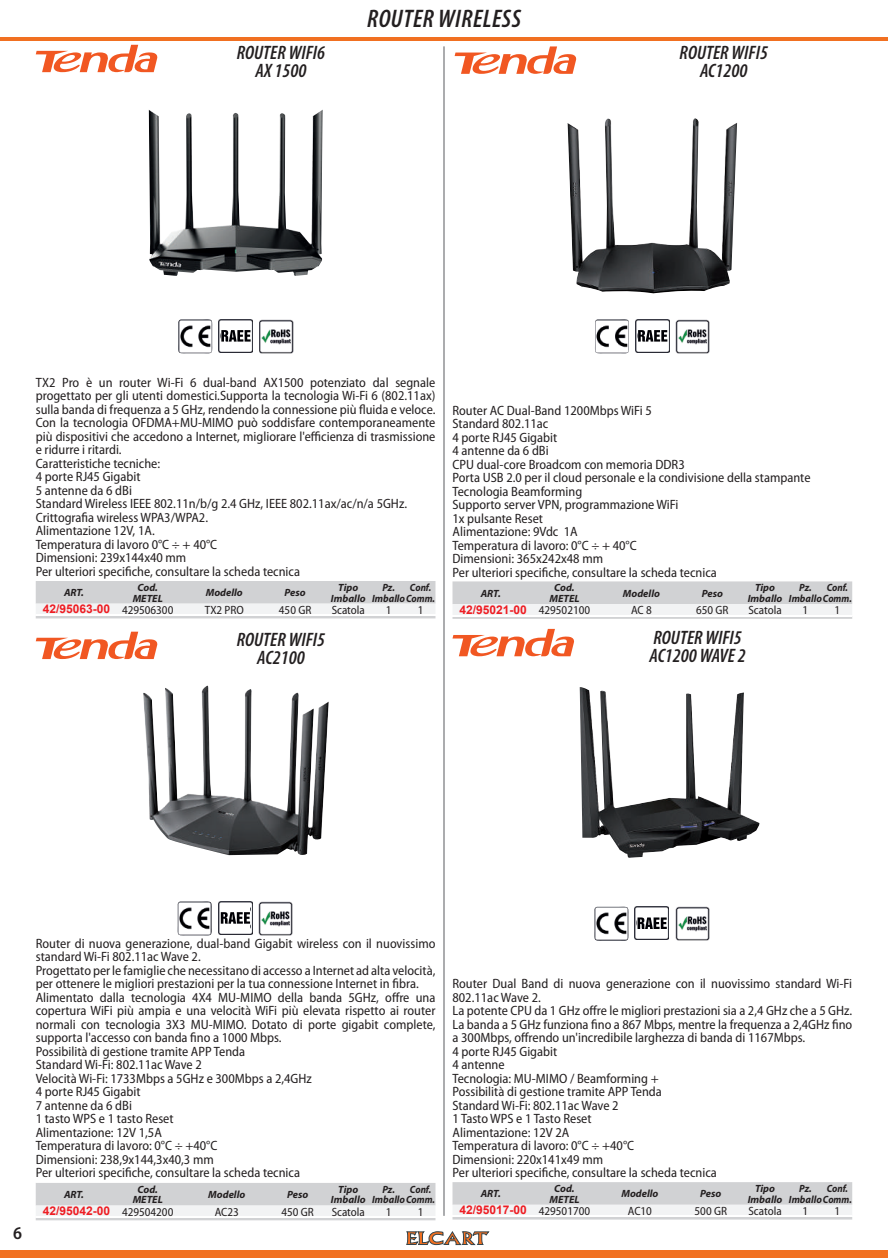
<style>
.page{position:relative;width:888px;height:1258px;background:#fff}
.page>*{position:absolute;margin:0;border:0;box-sizing:border-box;transform-origin:0 0}
.t1{font:italic 600 condensed 25.5px "Myriad Pro";letter-spacing:.02em;color:#231f20}
.t2{font:italic 600 condensed 19.5px/18px "Myriad Pro";color:#231f20;text-align:center}
.t3{font:600 semi-condensed 18px "Myriad Pro";color:#231f20}
.t4{font:semi-condensed 13.5px/13.5px "Myriad Pro";color:#231f20}
.t5{font:700 12px "Arial";color:#ee1d23}
.t6{font:semi-condensed 12px "Myriad Pro";color:#231f20}
.t7{font:italic 700 10.5px/10.5px "Myriad Pro";color:#231f20;text-align:center}
.t8{font:italic 700 10.5px/10.5px "Myriad Pro";color:#231f20;scale:.95 1}
.t9{font:italic 700 10.5px "Myriad Pro";color:#231f20;scale:.9 1}
.s1{font-family:"Myriad Pro";font-weight:400;font-stretch:semi-condensed;color:#231f20}
</style>
<div class="page">
<hr style="left:443px;top:46px;width:2px;height:1170px;background:#6c6d70">
<hr style="left:0;top:37px;width:888px;height:3px;background:#f17021">
<div style="left:0;top:1250px;width:888px;height:8px;background:#f17021"></div>
<svg style="left:406px;top:1231px;width:84px;height:14px"></svg>
<svg style="left:36px;top:581px;width:399px;height:37px"></svg>
<hr style="left:36px;top:615px;width:399px;height:1px;background:#fff">
<svg style="left:36px;top:1183px;width:399px;height:37px"></svg>
<hr style="left:36px;top:1216px;width:399px;height:2px;background:#fff">
<svg style="left:452px;top:581px;width:400px;height:38px"></svg>
<hr style="left:452px;top:615px;width:400px;height:1px;background:#fff">
<svg style="left:452px;top:1182px;width:400px;height:37px"></svg>
<hr style="left:452px;top:1216px;width:400px;height:1px;background:#fff">
<svg style="left:36px;top:45px;width:121px;height:27px"></svg>
<img style="left:149px;top:110px;width:174px;height:166px">
<img style="left:259px;top:319px;width:34px;height:34px">
<img style="left:219px;top:319px;width:34px;height:33px">
<div style="left:221px;top:322px;width:30px;height:28px;background:#fff"></div>
<img style="left:221px;top:330px;width:30px;height:12px">
<img style="left:178px;top:319px;width:34px;height:35px">
<svg style="left:36px;top:632px;width:121px;height:27px"></svg>
<img style="left:143px;top:685px;width:186px;height:170px">
<img style="left:258px;top:901px;width:34px;height:34px">
<img style="left:218px;top:901px;width:34px;height:33px">
<div style="left:220px;top:904px;width:30px;height:28px;background:#fff"></div>
<img style="left:221px;top:912px;width:29px;height:12px">
<img style="left:177px;top:901px;width:35px;height:35px">
<svg style="left:455px;top:46px;width:121px;height:28px"></svg>
<img style="left:568px;top:118px;width:169px;height:175px">
<img style="left:676px;top:319px;width:34px;height:34px">
<img style="left:635px;top:319px;width:34px;height:33px">
<div style="left:637px;top:322px;width:30px;height:28px;background:#fff"></div>
<img style="left:638px;top:330px;width:29px;height:12px">
<img style="left:595px;top:319px;width:34px;height:35px">
<svg style="left:452px;top:629px;width:122px;height:27px"></svg>
<img style="left:580px;top:687px;width:179px;height:171px">
<img style="left:675px;top:907px;width:34px;height:34px">
<img style="left:635px;top:907px;width:34px;height:32px">
<div style="left:637px;top:909px;width:30px;height:28px;background:#fff"></div>
<img style="left:637px;top:917px;width:30px;height:12px">
<img style="left:594px;top:907px;width:35px;height:34px">
<h2 class="t2" style="left:237px;top:44px;width:90px">ROUTER WIFI6<br>AX 1500</h2>
<h1 class="t1" style="left:367px;top:3px;width:155px">ROUTER WIRELESS</h1>
<h2 class="t2" style="left:679px;top:43px;width:90px">ROUTER WIFI5<br>AC1200</h2>
<p class="t4" style="left:36px;top:376px;width:401px">TX2 Pro è un router Wi-Fi 6 dual-band AX1500 potenziato dal segnale progettato per gli utenti domestici.Supporta la tecnologia Wi-Fi 6 (802.11ax) sulla banda di frequenza a 5 GHz, rendendo la connessione più fluida e veloce.<br>Con la tecnologia OFDMA+MU-MIMO può soddisfare contemporaneamente più dispositivi che accedono a Internet, migliorare l'efficienza di trasmissione e ridurre i ritardi.<br>Caratteristiche tecniche:<br>4 porte RJ45 Gigabit<br>5 antenne da 6 dBi<br>Standard Wireless IEEE 802.11n/b/g 2.4 GHz, IEEE 802.11ax/ac/n/a 5GHz.<br>Crittografia wireless WPA3/WPA2.<br>Alimentazione 12V, 1A.<br>Temperatura di lavoro 0°C ÷ + 40°C<br>Dimensioni: 239x144x40 mm<br>Per ulteriori specifiche, consultare la scheda tecnica</p>
<p class="t4" style="left:452px;top:404px;width:360px">Router AC Dual-Band 1200Mbps WiFi 5<br>Standard 802.11ac<br>4 porte RJ45 Gigabit<br>4 antenne da 6 dBi<br>CPU dual-core Broadcom con memoria DDR3<br>Porta USB 2.0 per il cloud personale e la condivisione della stampante<br>Tecnologia Beamforming<br>Supporto server VPN, programmazione WiFi<br>1x pulsante Reset<br>Alimentazione: 9Vdc 1A<br>Temperatura di lavoro: 0°C ÷ + 40°C<br>Dimensioni: 365x242x48 mm<br>Per ulteriori specifiche, consultare la scheda tecnica</p>
<p class="t9" style="left:410px;top:581px;width:25px">Conf.</p>
<p class="t7" style="left:64px;top:587px;width:22px">ART.</p>
<p class="t7" style="left:133px;top:582px;width:32px">Cod.<br>METEL</p>
<p class="t7" style="left:206px;top:587px;width:39px">Modello</p>
<p class="t7" style="left:284px;top:587px;width:23px">Peso</p>
<p class="t7" style="left:331px;top:582px;width:36px">Tipo<br>Imballo</p>
<p class="t8" style="left:372px;top:582px;width:68px;text-indent:10px">Pz.<br>ImballoComm.</p>
<p class="t9" style="left:827px;top:581px;width:25px">Conf.</p>
<p class="t7" style="left:481px;top:587px;width:22px">ART.</p>
<p class="t7" style="left:549px;top:582px;width:32px">Cod.<br>METEL</p>
<p class="t7" style="left:623px;top:587px;width:39px">Modello</p>
<p class="t7" style="left:702px;top:587px;width:23px">Peso</p>
<p class="t7" style="left:748px;top:582px;width:36px">Tipo<br>Imballo</p>
<p class="t8" style="left:789px;top:582px;width:68px;text-indent:10px">Pz.<br>ImballoComm.</p>
<p class="t5" style="left:43px;top:600px;width:132px">42/95063-00 <span class="s1">429506300</span></p>
<p class="t6" style="left:205px;top:603px;width:41px">TX2 PRO</p>
<p class="t6" style="left:279px;top:603px;width:34px">450 GR</p>
<p class="t6" style="left:332px;top:603px;width:35px">Scatola</p>
<p class="t6" style="left:386px;top:603px;width:7px">1</p>
<p class="t6" style="left:418px;top:603px;width:7px">1</p>
<p class="t5" style="left:459px;top:601px;width:132px">42/95021-00 <span class="s1">429502100</span></p>
<p class="t6" style="left:631px;top:603px;width:22px">AC 8</p>
<p class="t6" style="left:696px;top:603px;width:34px">650 GR</p>
<p class="t6" style="left:748px;top:603px;width:35px">Scatola</p>
<p class="t6" style="left:803px;top:603px;width:7px">1</p>
<p class="t6" style="left:834px;top:603px;width:7px">1</p>
<h2 class="t2" style="left:237px;top:630px;width:90px">ROUTER WIFI5<br>AC2100</h2>
<h2 class="t2" style="left:649px;top:628px;width:98px;text-align:left">ROUTER WIFI5<br>AC1200 WAVE 2</h2>
<h3 class="t3" style="left:13px;top:1222px;width:10px">6</h3>
<p class="t4" style="left:36px;top:937px;width:401px">Router di nuova generazione, dual-band Gigabit wireless con il nuovissimo standard Wi-Fi 802.11ac Wave 2.<br>Progettato per le famiglie che necessitano di accesso a Internet ad alta velocità, per ottenere le migliori prestazioni per la tua connessione Internet in fibra.<br>Alimentato dalla tecnologia 4X4 MU-MIMO della banda 5GHz, offre una copertura WiFi più ampia e una velocità WiFi più elevata rispetto ai router normali con tecnologia 3X3 MU-MIMO. Dotato di porte gigabit complete, supporta l'accesso con banda fino a 1000 Mbps.<br>Possibilità di gestione tramite APP Tenda<br>Standard Wi-Fi: 802.11ac Wave 2<br>Velocità Wi-Fi: 1733Mbps a 5GHz e 300Mbps a 2,4GHz<br>4 porte RJ45 Gigabit<br>7 antenne da 6 dBi<br>1 tasto WPS e 1 tasto Reset<br>Alimentazione: 12V 1,5A<br>Temperatura di lavoro: 0°C ÷ +40°C<br>Dimensioni: 238,9x144,3x40,3 mm<br>Per ulteriori specifiche, consultare la scheda tecnica</p>
<p class="t9" style="left:410px;top:1182px;width:25px">Conf.</p>
<p class="t7" style="left:64px;top:1189px;width:22px">ART.</p>
<p class="t7" style="left:133px;top:1184px;width:32px">Cod.<br>METEL</p>
<p class="t7" style="left:208px;top:1189px;width:39px">Modello</p>
<p class="t7" style="left:287px;top:1189px;width:23px">Peso</p>
<p class="t7" style="left:331px;top:1184px;width:36px">Tipo<br>Imballo</p>
<p class="t8" style="left:372px;top:1184px;width:68px;text-indent:10px">Pz.<br>ImballoComm.</p>
<p class="t5" style="left:43px;top:1202px;width:132px">42/95042-00 <span class="s1">429504200</span></p>
<p class="t6" style="left:215px;top:1205px;width:26px">AC23</p>
<p class="t6" style="left:281px;top:1205px;width:34px">450 GR</p>
<p class="t6" style="left:332px;top:1205px;width:35px">Scatola</p>
<p class="t6" style="left:386px;top:1205px;width:7px">1</p>
<p class="t6" style="left:418px;top:1205px;width:7px">1</p>
<p class="t4" style="left:452px;top:977px;width:401px">Router Dual Band di nuova generazione con il nuovissimo standard Wi-Fi 802.11ac Wave 2.<br>La potente CPU da 1 GHz offre le migliori prestazioni sia a 2,4 GHz che a 5 GHz.<br>La banda a 5 GHz funziona fino a 867 Mbps, mentre la frequenza a 2,4GHz fino a 300Mbps, offrendo un'incredibile larghezza di banda di 1167Mbps.<br>4 porte RJ45 Gigabit<br>4 antenne<br>Tecnologia: MU-MIMO / Beamforming +<br>Possibilità di gestione tramite APP Tenda<br>Standard Wi-Fi: 802.11ac Wave 2<br>1 Tasto WPS e 1 Tasto Reset<br>Alimentazione: 12V 2A<br>Temperatura di lavoro: 0°C ÷ +40°C<br>Dimensioni: 220x141x49 mm<br>Per ulteriori specifiche, consultare la scheda tecnica</p>
<p class="t9" style="left:827px;top:1182px;width:25px">Conf.</p>
<p class="t7" style="left:481px;top:1188px;width:22px">ART.</p>
<p class="t7" style="left:549px;top:1183px;width:32px">Cod.<br>METEL</p>
<p class="t7" style="left:621px;top:1188px;width:39px">Modello</p>
<p class="t7" style="left:700px;top:1188px;width:23px">Peso</p>
<p class="t7" style="left:748px;top:1183px;width:36px">Tipo<br>Imballo</p>
<p class="t8" style="left:789px;top:1183px;width:68px;text-indent:10px">Pz.<br>ImballoComm.</p>
<p class="t5" style="left:459px;top:1201px;width:132px">42/95017-00 <span class="s1">429501700</span></p>
<p class="t6" style="left:628px;top:1204px;width:26px">AC10</p>
<p class="t6" style="left:695px;top:1204px;width:34px">500 GR</p>
<p class="t6" style="left:748px;top:1204px;width:35px">Scatola</p>
<p class="t6" style="left:803px;top:1204px;width:7px">1</p>
<p class="t6" style="left:834px;top:1204px;width:7px">1</p>
</div>
